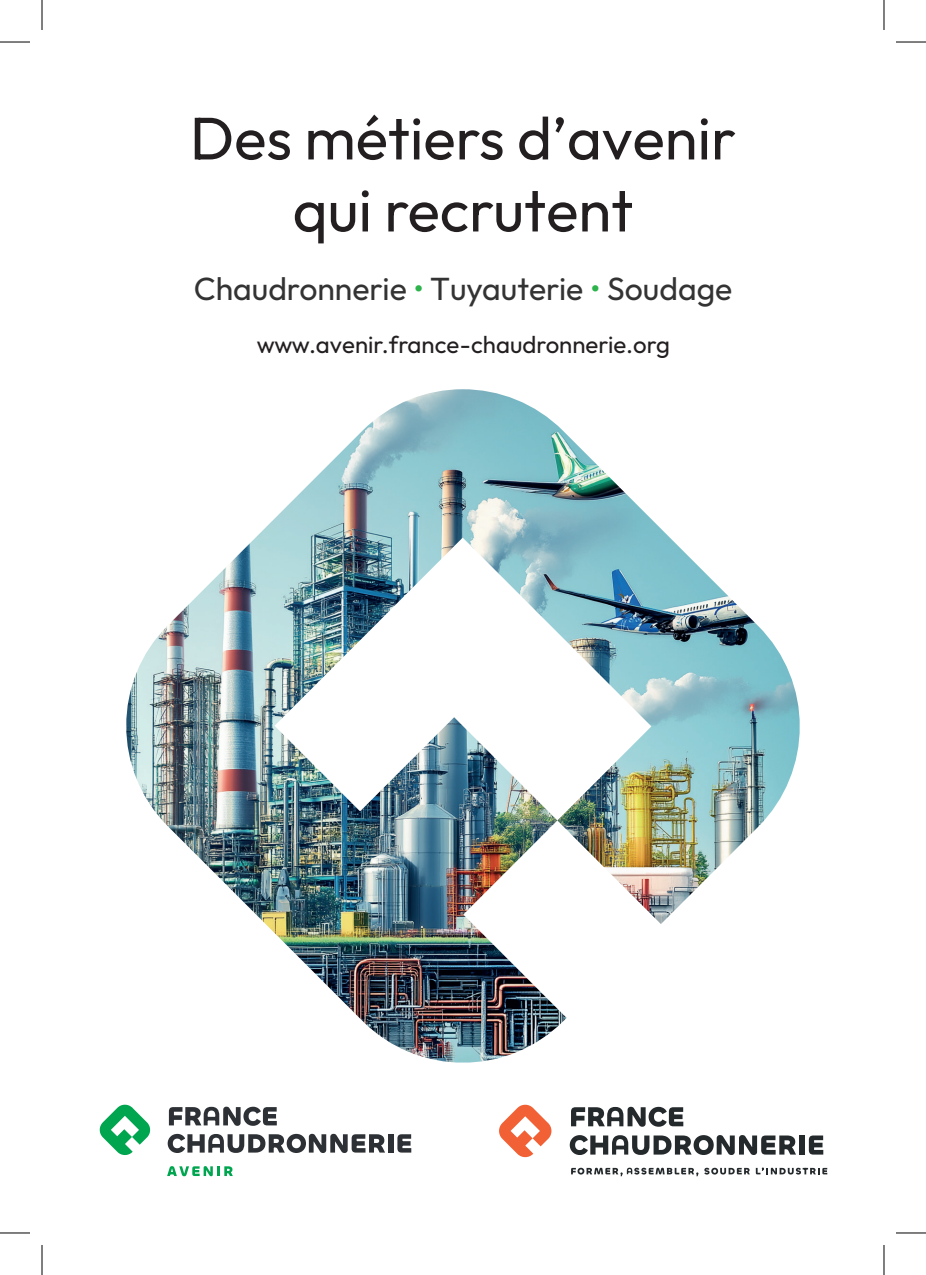
<style>
.page{position:relative;width:926px;height:1275px;background:#fff}
.page>*{position:absolute;margin:0;border:0;box-sizing:border-box;transform-origin:0 0}
.t1{font:100 60px/72px "Outfit";color:#231f20;text-align:center}
.t2{font:100 32px "Outfit";color:#323332}
.t3{font:100 24px "Outfit";color:#231f20}
.s1{color:#2cb34b}
</style>
<div class="page">
<img style="left:126px;top:389px;width:674px;height:674px">
<svg style="left:99px;top:1104px;width:52px;height:51px"></svg>
<svg style="left:169px;top:1106px;width:108px;height:19px"></svg>
<svg style="left:168px;top:1133px;width:217px;height:20px"></svg>
<div style="left:388px;top:1134px;width:5px;height:18px;background:#2d3135"></div>
<svg style="left:397px;top:1134px;width:14px;height:18px"></svg>
<svg style="left:167px;top:1166px;width:66px;height:10px"></svg>
<svg style="left:499px;top:1104px;width:53px;height:54px"></svg>
<svg style="left:571px;top:1106px;width:112px;height:20px"></svg>
<svg style="left:570px;top:1135px;width:226px;height:20px"></svg>
<div style="left:799px;top:1135px;width:6px;height:19px;background:#24292c"></div>
<svg style="left:809px;top:1135px;width:14px;height:19px"></svg>
<svg style="left:704px;top:1167px;width:46px;height:7px"></svg>
<svg style="left:756px;top:1167px;width:71px;height:7px"></svg>
<svg style="left:571px;top:1167px;width:127px;height:9px"></svg>
<hr style="left:0;top:42px;width:30px;height:1px;background:#000">
<hr style="left:896px;top:42px;width:30px;height:1px;background:#000">
<hr style="left:0;top:1232px;width:30px;height:1px;background:#000">
<hr style="left:896px;top:1232px;width:30px;height:1px;background:#000">
<hr style="left:42px;top:0;width:1px;height:30px;background:#000">
<hr style="left:42px;top:1245px;width:1px;height:30px;background:#000">
<hr style="left:884px;top:0;width:1px;height:30px;background:#000">
<hr style="left:884px;top:1245px;width:1px;height:30px;background:#000">
<h1 class="t1" style="left:190px;top:103px;width:548px">Des métiers d’avenir qui recrutent</h1>
<h2 class="t2" style="left:194px;top:270px;width:540px">Chaudronnerie <span class="s1">•</span> Tuyauterie <span class="s1">•</span> Soudage</h2>
<p class="t3" style="left:257px;top:330px;width:415px">www.avenir.france-chaudronnerie.org</p>
</div>
